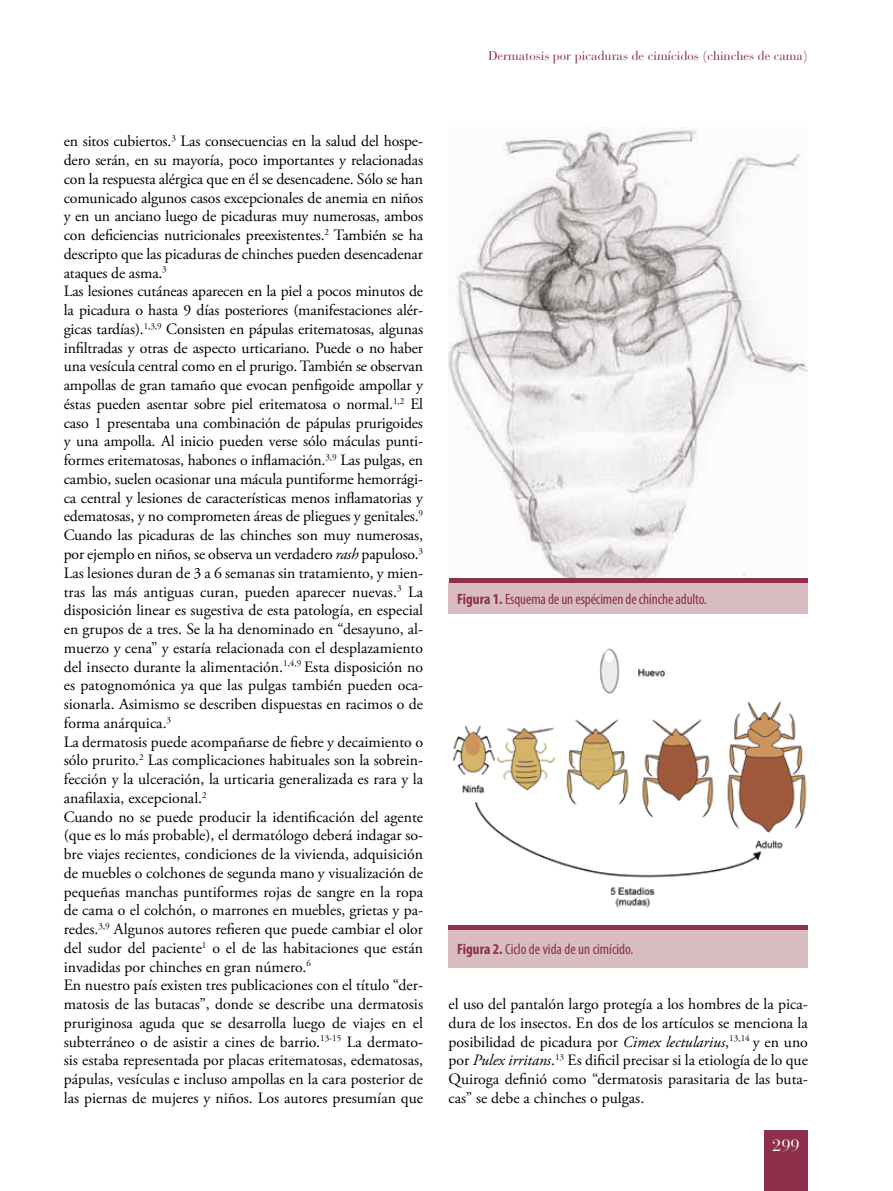
<style>
.page{position:relative;width:893px;height:1191px;background:#fff}
.page>*{position:absolute;margin:0;border:0;box-sizing:border-box;transform-origin:0 0}
.t1{font:16.5px "Bauer Bodoni";color:#fff}
.t2{font:15.75px/18.8px "Adobe Garamond Pro";color:#000}
.t3{font:condensed 15px "Myriad Pro";letter-spacing:-.01em;color:#8e2f4c}
.t4{font:12.75px "Bauer Bodoni";color:#8e2f4c}
.s1{font-style:italic}
.s2{font-weight:700}
</style>
<div class="page">
<div style="left:764px;top:1130px;width:44px;height:61px;background:#8e2f4c"></div>
<img style="left:453px;top:648px;width:354px;height:260px">
<img style="left:449px;top:128px;width:359px;height:450px">
<div style="left:449px;top:929px;width:359px;height:39px;background:#d8bcc0"></div>
<hr style="left:449px;top:925px;width:359px;height:4px;background:#8e2f4c">
<div style="left:449px;top:583px;width:359px;height:31px;background:#d8bcc0"></div>
<div style="left:449px;top:578px;width:359px;height:5px;background:#8e2f4c"></div>
<p class="t4" style="left:488px;top:48px;width:321px">Dermatosis por picaduras de cimícidos (chinches de cama)</p>
<p class="t2" style="left:64px;top:133px;width:361px">en sitos cubiertos.<sup>3</sup> Las consecuencias en la salud del hospe&shy;dero serán, en su mayoría, poco importantes y relacionadas con la respuesta alérgica que en él se desencadene. Sólo se han comunicado algunos casos excepcionales de anemia en niños y en un anciano luego de picaduras muy numerosas, ambos con deficiencias nutricionales preexistentes.<sup>2</sup> También se ha descripto que las picaduras de chinches pueden desencadenar ataques de asma.<sup>3<br></sup>Las lesiones cutáneas aparecen en la piel a pocos minutos de la picadura o hasta 9 días posteriores (manifestaciones alér&shy;gicas tardías).<sup>1,3,9</sup> Consisten en pápulas eritematosas, algunas infiltradas y otras de aspecto urticariano. Puede o no haber una vesícula central como en el prurigo. También se observan ampollas de gran tamaño que evocan penfigoide ampollar y éstas pueden asentar sobre piel eritematosa o normal.<sup>1,2</sup> El caso 1 presentaba una combinación de pápulas prurigoides y una ampolla. Al inicio pueden verse sólo máculas punti&shy;formes eritematosas, habones o inflamación.<sup>3,9</sup> Las pulgas, en cambio, suelen ocasionar una mácula puntiforme hemorrági&shy;ca central y lesiones de características menos inflamatorias y edematosas, y no comprometen áreas de pliegues y genitales.<sup>9<br></sup>Cuando las picaduras de las chinches son muy numerosas, por ejemplo en niños, se observa un verdadero <span class="s1">rash</span> papuloso.<sup>3<br></sup>Las lesiones duran de 3 a 6 semanas sin tratamiento, y mien&shy;tras las más antiguas curan, pueden aparecer nuevas.<sup>3</sup> La disposición linear es sugestiva de esta patología, en especial en grupos de a tres. Se la ha denominado en “desayuno, al&shy;muerzo y cena” y estaría relacionada con el desplazamiento del insecto durante la alimentación.<sup>1,4,9</sup> Esta disposición no es patognomónica ya que las pulgas también pueden oca&shy;sionarla. Asimismo se describen dispuestas en racimos o de forma anárquica.<sup>3<br></sup>La dermatosis puede acompañarse de fiebre y decaimiento o sólo prurito.<sup>2</sup> Las complicaciones habituales son la sobrein&shy;fección y la ulceración, la urticaria generalizada es rara y la anafilaxia, excepcional.<sup>2<br></sup>Cuando no se puede producir la identificación del agente (que es lo más probable), el dermatólogo deberá indagar so&shy;bre viajes recientes, condiciones de la vivienda, adquisición de muebles o colchones de segunda mano y visualización de pequeñas manchas puntiformes rojas de sangre en la ropa de cama o el colchón, o marrones en muebles, grietas y pa&shy;redes.<sup>3,9</sup> Algunos autores refieren que puede cambiar el olor del sudor del paciente<sup>1</sup> o el de las habitaciones que están invadidas por chinches en gran número.<sup>6<br></sup>En nuestro país existen tres publicaciones con el título “der&shy;matosis de las butacas”, donde se describe una dermatosis pruriginosa aguda que se desarrolla luego de viajes en el subterráneo o de asistir a cines de barrio.<sup>13-15</sup> La dermato&shy;sis estaba representada por placas eritematosas, edematosas, pápulas, vesículas e incluso ampollas en la cara posterior de las piernas de mujeres y niños. Los autores presumían que</p>
<p class="t3" style="left:457px;top:590px;width:251px"><span class="s2">Figura 1.</span> Esquema de un espécimen de chinche adulto.</p>
<p class="t3" style="left:457px;top:940px;width:178px"><span class="s2">Figura 2.</span> Ciclo de vida de un cimícido.</p>
<p class="t2" style="left:449px;top:995px;width:361px;text-align:justify">el uso del pantalón largo protegía a los hombres de la pica&shy;dura de los insectos. En dos de los artículos se menciona la posibilidad de picadura por <span class="s1">Cimex lectularius</span>,<sup>13,14</sup> y en uno por <span class="s1">Pulex irritans</span>.<sup>13</sup> Es dificil precisar si la etiología de lo que Quiroga definió como “dermatosis parasitaria de las buta&shy;cas” se debe a chinches o pulgas.</p>
<p class="t1" style="left:772px;top:1135px;width:29px">299</p>
</div>
